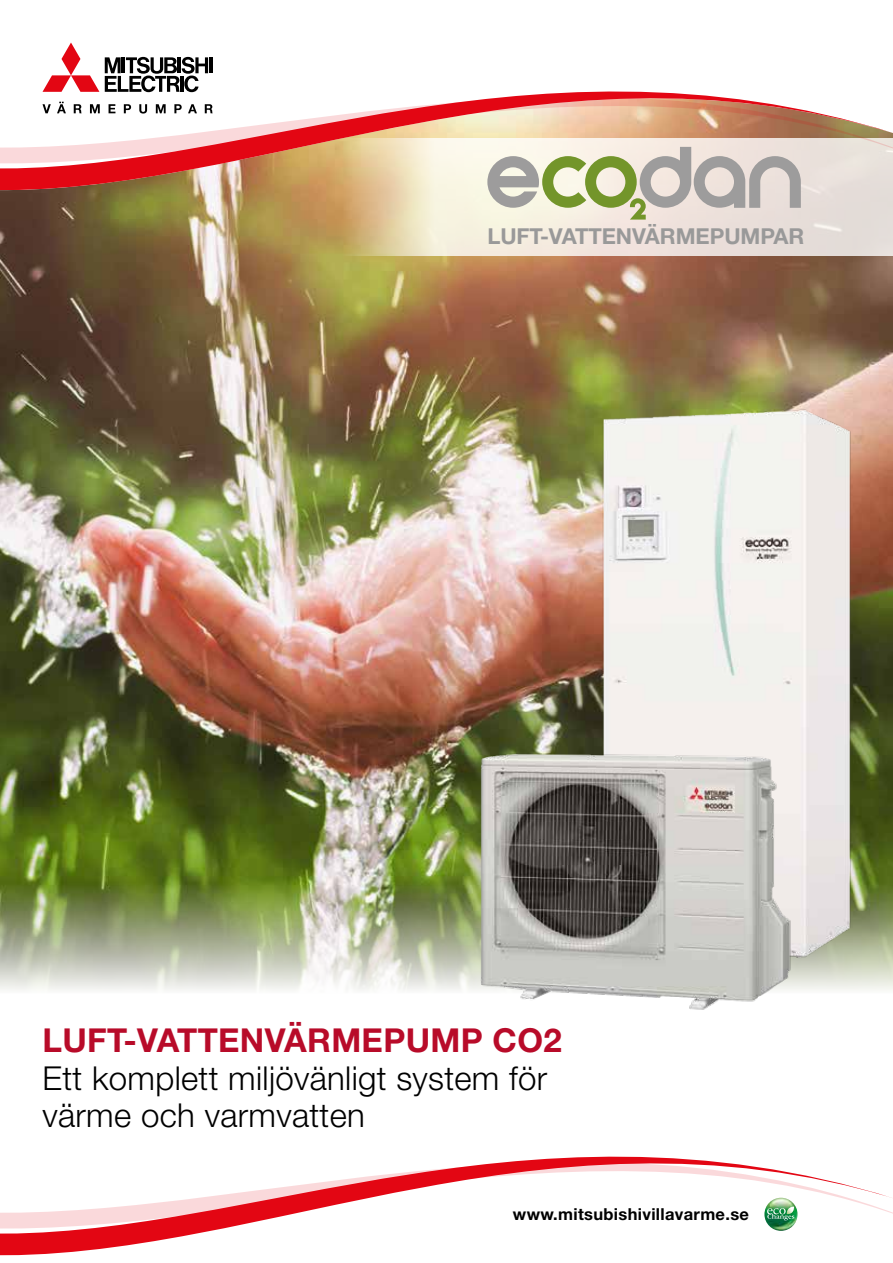
<style>
.page{position:relative;width:893px;height:1263px;background:#fff}
.page>*{position:absolute;margin:0;border:0;box-sizing:border-box;transform-origin:0 0}
.t1{font:300 33px/37.5px "Helvetica Neue LT Std";letter-spacing:.01em;color:#000}
.t2{font:700 33px "Helvetica Neue LT Std";letter-spacing:.01em;color:#b80b29}
.t3{font:700 21.9px "Helvetica Neue LT Std";letter-spacing:-.005em;color:#999}
.t4{font:700 16.5px "Helvetica Neue LT Std";letter-spacing:.02em;color:#000}
</style>
<div class="page">
<svg style="left:0;top:1156px;width:893px;height:100px"></svg>
<img style="left:0;top:350px;width:893px;height:640px">
<img style="left:764px;top:1198px;width:33px;height:33px;border-radius:17px">
<svg style="left:767px;top:1206px;width:27px;height:14px"></svg>
<img style="left:594px;top:374px;width:263px;height:590px">
<img style="left:468px;top:745px;width:329px;height:265px">
<img style="left:0;top:42px;width:893px;height:308px">
<p class="t3" style="left:487px;top:223px;width:318px">LUFT-VATTENVÄRMEPUMPAR</p>
<p class="t2" style="left:43px;top:1020px;width:521px">LUFT-VATTENVÄRMEPUMP CO2</p>
<p class="t1" style="left:43px;top:1059px;width:506px">Ett komplett miljövänligt system för värme och varmvatten</p>
<p class="t4" style="left:513px;top:1204px;width:238px">www.mitsubishivillavarme.se</p>
</div>
